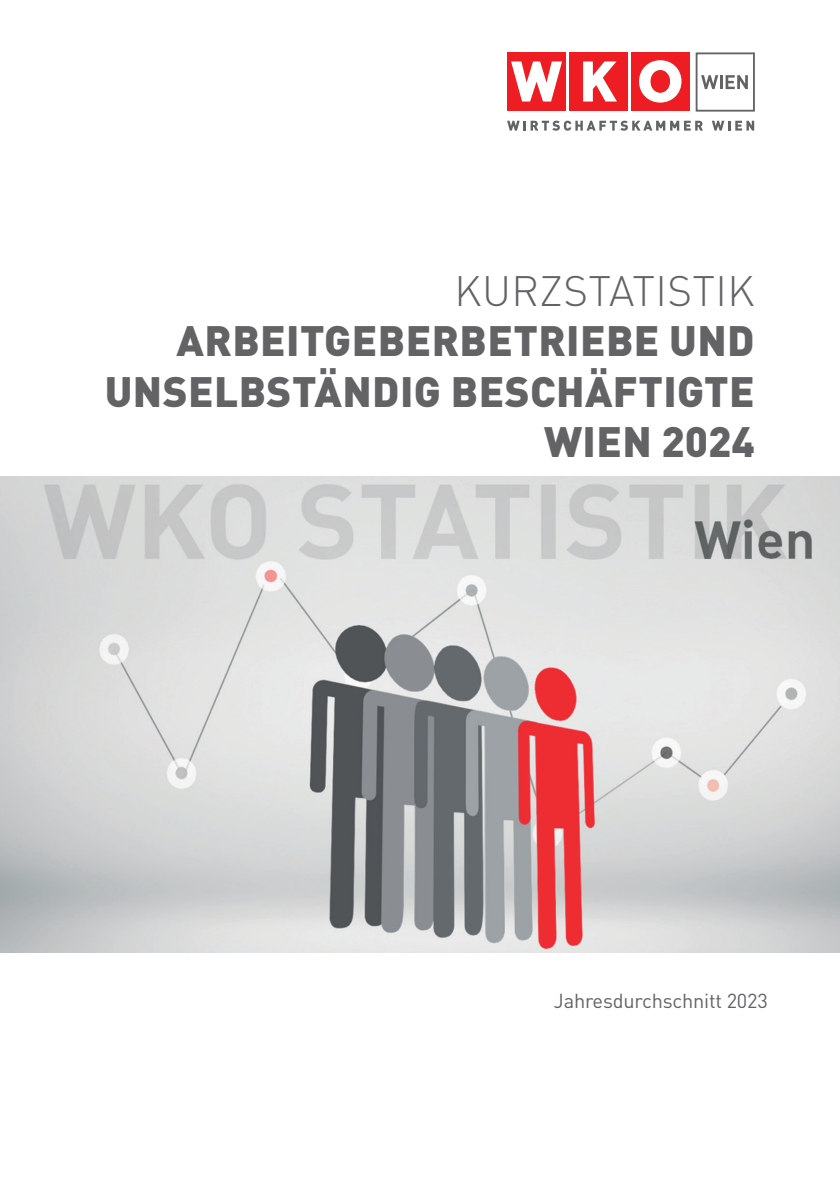
<style>
.page{position:relative;width:840px;height:1191px;background:#fff}
.page>*{position:absolute;margin:0;border:0;box-sizing:border-box;transform-origin:0 0}
.t1{font:900 42px/50.4px "DIN Pro";letter-spacing:.01em;color:#636366;text-align:right}
.t2{font:300 42px "DIN Pro";letter-spacing:.01em;color:#636366}
.t3{font:20px "DIN Pro";letter-spacing:-.01em;color:#636366}
</style>
<div class="page">
<div style="left:630px;top:53px;width:59px;height:58px;background:#ee1d23"></div>
<div style="left:568px;top:53px;width:59px;height:58px;background:#ee1d23"></div>
<svg style="left:583px;top:61px;width:33px;height:40px"></svg>
<div style="left:507px;top:53px;width:58px;height:58px;background:#ee1d23"></div>
<svg style="left:511px;top:61px;width:50px;height:40px"></svg>
<svg style="left:639px;top:60px;width:42px;height:43px"></svg>
<svg style="left:695px;top:52px;width:59px;height:60px"></svg>
<svg style="left:507px;top:121px;width:195px;height:10px"></svg>
<svg style="left:712px;top:121px;width:41px;height:10px"></svg>
<img style="left:0;top:476px;width:839px;height:476px">
<p class="t2" style="left:454px;top:262px;width:301px">KURZSTATISTIK</p>
<p class="t1" style="left:105px;top:314px;width:651px">ARBEITGEBERBETRIEBE UND<br>UNSELBSTÄNDIG BESCHÄFTIGTE<br>WIEN 2024</p>
<p class="t3" style="left:553px;top:987px;width:215px">Jahresdurchschnitt 2023</p>
</div>
